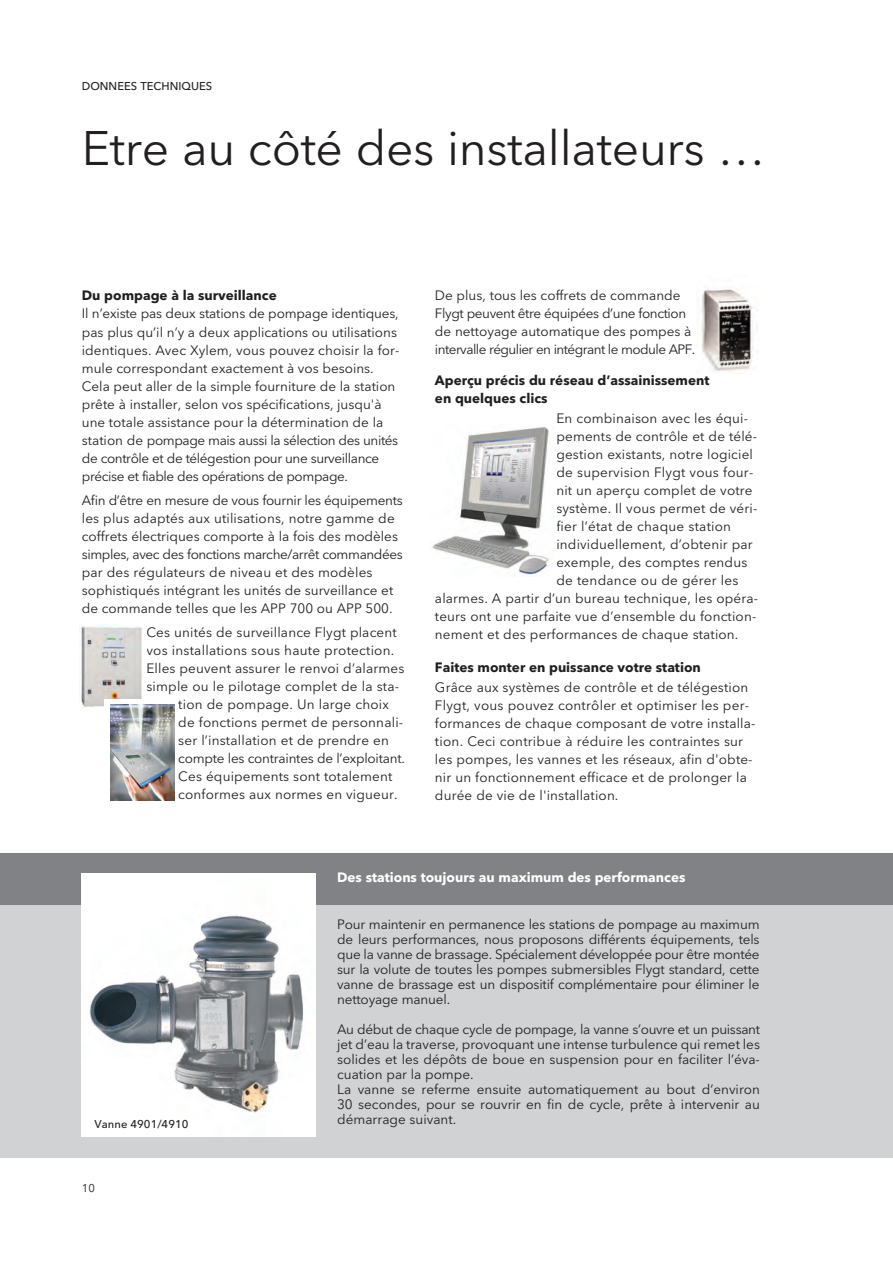
<style>
.page{position:relative;width:893px;height:1262px;background:#fff}
.page>*{position:absolute;margin:0;border:0;box-sizing:border-box;transform-origin:0 0}
.t1{font:48px "Avenir Next LT Pro";letter-spacing:-.005em;color:#231f20}
.t2{font:13.5px/18px "Avenir Next LT Pro";color:#231f20}
.t3{font:13.5px/18px "Avenir Next LT Pro";letter-spacing:-.03em;color:#231f20}
.t4{font:700 13.5px/18px "Avenir Next LT Pro";color:#231f20}
.t5{font:700 13.5px "Avenir Next LT Pro";color:#fff}
.t6{font:13.5px "Avenir Next LT Pro";letter-spacing:-.02em;color:#231f20}
.t7{font:500 11.25px "Avenir Next LT Pro";color:#231f20}
.t8{font:11.25px "Avenir Next LT Pro";color:#231f20}
</style>
<div class="page">
<div style="left:0;top:853px;width:892px;height:305px;background:#d1d2d4"></div>
<div style="left:0;top:853px;width:892px;height:51px;background:#808285"></div>
<img style="left:82px;top:873px;width:234px;height:263px">
<img style="left:698px;top:289px;width:59px;height:83px">
<img style="left:430px;top:427px;width:119px;height:150px">
<img style="left:79px;top:624px;width:63px;height:84px">
<div style="left:105px;top:699px;width:73px;height:108px;background:#fff"></div>
<img style="left:110px;top:704px;width:64px;height:96px">
<p class="t7" style="left:82px;top:82px;width:132px">DONNEES TECHNIQUES</p>
<h1 class="t1" style="left:82px;top:131px;width:685px">Etre au côté des installateurs …</h1>
<p class="t4" style="left:82px;top:288px;width:196px">Du pompage à la surveillance</p>
<p class="t2" style="left:82px;top:306px;width:319px">Il n’existe pas deux stations de pompage identiques, pas plus qu’il n’y a deux applications ou utilisations identiques. Avec Xylem, vous pouvez choisir la for&shy;mule correspondant exactement à vos besoins.<br>Cela peut aller de la simple fourniture de la station prête à installer, selon vos spécifications, jusqu'à une totale assistance pour la détermination de la station de pompage mais aussi la sélection des unités de contrôle et de télégestion pour une surveillance précise et fiable des opérations de pompage.</p>
<p class="t2" style="left:82px;top:493px;width:322px">Afin d’être en mesure de vous fournir les équipements les plus adaptés aux utilisations, notre gamme de coffrets électriques comporte à la fois des modèles simples, avec des fonctions marche/arrêt commandées par des régulateurs de niveau et des modèles sophistiqués intégrant les unités de surveillance et de commande telles que les APP 700 ou APP 500.</p>
<p class="t2" style="left:146px;top:625px;width:252px">Ces unités de surveillance Flygt placent</p>
<p class="t2" style="left:146px;top:643px;width:249px">vos installations sous haute protection.</p>
<p class="t2" style="left:146px;top:661px;width:259px">Elles peuvent assurer le renvoi d’alarmes</p>
<p class="t2" style="left:146px;top:679px;width:254px">simple ou le pilotage complet de la sta-</p>
<p class="t2" style="left:178px;top:697px;width:212px">tion de pompage. Un large choix</p>
<p class="t2" style="left:178px;top:715px;width:226px">de fonctions permet de personnali-</p>
<p class="t2" style="left:178px;top:733px;width:212px">ser l’installation et de prendre en</p>
<p class="t6" style="left:178px;top:753px;width:228px">compte les contraintes de l’exploitant.</p>
<p class="t2" style="left:178px;top:769px;width:215px">Ces équipements sont totalement</p>
<p class="t2" style="left:178px;top:787px;width:221px">conformes aux normes en vigueur.</p>
<p class="t3" style="left:435px;top:288px;width:262px">De plus, tous les coffrets de commande Flygt peuvent être équipées d’une fonction de nettoyage automatique des pompes à intervalle régulier en intégrant le module APF.</p>
<p class="t4" style="left:435px;top:373px;width:276px">Aperçu précis du réseau d’assainissement en quelques clics</p>
<p class="t2" style="left:556px;top:411px;width:193px">En combinaison avec les équi-</p>
<p class="t2" style="left:556px;top:429px;width:202px">pements de contrôle et de télé-</p>
<p class="t2" style="left:556px;top:447px;width:198px">gestion existants, notre logiciel</p>
<p class="t2" style="left:556px;top:465px;width:198px">de supervision Flygt vous four-</p>
<p class="t2" style="left:556px;top:483px;width:198px">nit un aperçu complet de votre</p>
<p class="t2" style="left:556px;top:501px;width:202px">système. Il vous permet de véri-</p>
<p class="t2" style="left:556px;top:519px;width:176px">fier l’état de chaque station</p>
<p class="t2" style="left:556px;top:537px;width:198px">individuellement, d’obtenir par</p>
<p class="t2" style="left:556px;top:555px;width:192px">exemple, des comptes rendus</p>
<p class="t2" style="left:556px;top:573px;width:184px">de tendance ou de gérer les</p>
<p class="t2" style="left:435px;top:591px;width:324px">alarmes. A partir d’un bureau technique, les opéra-</p>
<p class="t2" style="left:435px;top:609px;width:323px">teurs ont une parfaite vue d’ensemble du fonction-</p>
<p class="t2" style="left:435px;top:627px;width:305px">nement et des performances de chaque station.</p>
<p class="t4" style="left:435px;top:659px;width:267px">Faites monter en puissance votre station</p>
<p class="t2" style="left:435px;top:679px;width:322px">Grâce aux systèmes de contrôle et de télégestion Flygt, vous pouvez contrôler et optimiser les per&shy;formances de chaque composant de votre installa&shy;tion. Ceci contribue à réduire les contraintes sur les pompes, les vannes et les réseaux, afin d'obte&shy;nir un fonctionnement efficace et de prolonger la durée de vie de l'installation.</p>
<p class="t7" style="left:95px;top:1120px;width:95px">Vanne 4901/4910</p>
<p class="t8" style="left:82px;top:1184px;width:15px">10</p>
<p class="t5" style="left:337px;top:872px;width:350px">Des stations toujours au maximum des performances</p>
<p class="t2" style="left:337px;top:918px;width:424px;line-height:15px;text-align:justify">Pour maintenir en permanence les stations de pompage au maximum de leurs performances, nous proposons différents équipements, tels que la vanne de brassage. Spécialement développée pour être montée sur la volute de toutes les pompes submersibles Flygt standard, cette vanne de brassage est un dispositif complémentaire pour éliminer le nettoyage manuel.</p>
<p class="t2" style="left:337px;top:1023px;width:424px;line-height:15px">Au début de chaque cycle de pompage, la vanne s’ouvre et un puissant jet d’eau la traverse, provoquant une intense turbulence qui remet les solides et les dépôts de boue en suspension pour en faciliter l’éva&shy;cuation par la pompe.<br>La vanne se referme ensuite automatiquement au bout d’environ 30 secondes, pour se rouvrir en fin de cycle, prête à intervenir au démarrage suivant.</p>
</div>
